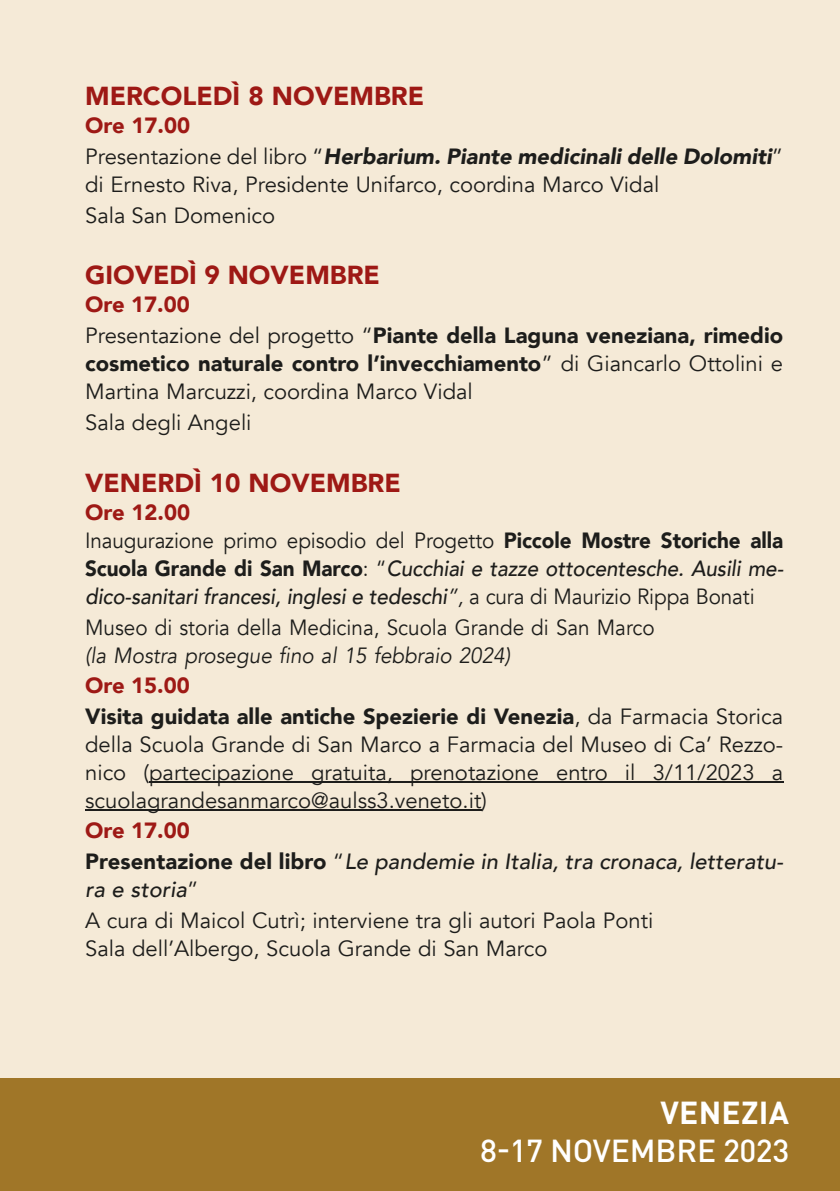
<style>
.page{position:relative;width:840px;height:1191px;background:#fff}
.page>*{position:absolute;margin:0;border:0;box-sizing:border-box;transform-origin:0 0}
.t1{font:500 31.4px "DIN Pro";letter-spacing:-.005em;color:#fff}
.t2{font:700 31.4px "DIN Pro";letter-spacing:.01em;color:#fff}
.t3{font:900 26px "Avenir";color:#9e1915}
.t4{font:22px/28px "Avenir";color:#1d1d1b}
.t5{font:italic 500 22px/28px "Avenir";letter-spacing:-.005em;color:#1d1d1b;scale:.94 1}
.t6{font:900 22px/30.8px "Avenir";color:#1d1d1b}
.t7{font:italic 900 22px/30.8px "Avenir";color:#1d1d1b}
.t8{font:italic 500 22px/30.6px "Avenir";letter-spacing:-.005em;color:#1d1d1b}
.t9{font:22px "Avenir";color:#1d1d1b;scale:.94 1}
.t10{font:italic 22px "Avenir";color:#1d1d1b;scale:.94 1}
.s1{font-style:normal;color:#9e1915}
.s2{font-weight:400;font-style:normal}
.s3{color:#9e1915}
.s4{font-weight:400}
.s5{font-weight:900}
.s6{font-weight:900;font-style:normal;color:#9e1915}
.s7{font-weight:900;font-style:normal}
.s8{font-weight:500;font-style:italic}
</style>
<div class="page">
<div style="left:0;top:0;width:839px;height:1191px;background:#f5ead7"></div>
<div style="left:0;top:1078px;width:839px;height:113px;background:#a07628"></div>
<p class="t3" style="left:85px;top:79px;width:340px">MERCOLEDÌ 8 NOVEMBRE</p>
<p class="t7" style="left:85px;top:110px;width:699px"><span class="s1">Ore 17.00<br></span><span class="s2">Presentazione del libro “</span>Herbarium. Piante medicinali delle Dolomiti<span class="s2">”</span></p>
<p class="t4" style="left:85px;top:169px;width:575px;line-height:30.8px">di Ernesto Riva, Presidente Unifarco, coordina Marco Vidal<br>Sala San Domenico</p>
<p class="t3" style="left:85px;top:258px;width:296px">GIOVEDÌ 9 NOVEMBRE</p>
<p class="t6" style="left:85px;top:290px;width:699px"><span class="s3">Ore 17.00<br></span><span class="s4">Presentazione del progetto “</span>Piante della Laguna veneziana, rimedio</p>
<p class="t4" style="left:85px;top:350px;width:699px"><span class="s5">cosmetico naturale contro l’invecchiamento</span>” di Giancarlo Ottolini e<br>Martina Marcuzzi, coordina Marco Vidal</p>
<p class="t4" style="left:85px;top:408px;width:168px">Sala degli Angeli</p>
<p class="t3" style="left:85px;top:466px;width:317px">VENERDÌ 10 NOVEMBRE</p>
<p class="t5" style="left:85px;top:498px;width:743px"><span class="s6">Ore 12.00<br></span><span class="s2">Inaugurazione primo episodio del Progetto</span> <span class="s7">Piccole Mostre Storiche alla Scuola Grande di San Marco</span><span class="s2">: “</span>Cucchiai e tazze ottocentesche. Ausili me&shy;dico-sanitari francesi, inglesi e tedeschi<span class="s4">”,</span> <span class="s2">a cura di Maurizio Rippa Bonati</span></p>
<p class="t9" style="left:85px;top:612px;width:607px">Museo di storia della Medicina, Scuola Grande di San Marco</p>
<p class="t10" style="left:85px;top:640px;width:453px">(la Mostra prosegue fino al 15 febbraio 2024)</p>
<p class="t6" style="left:85px;top:671px;width:699px"><span class="s3">Ore 15.00<br></span>Visita guidata alle antiche Spezierie di Venezia<span class="s4">, da Farmacia Storica</span></p>
<p class="t4" style="left:85px;top:730px;width:699px;text-align:justify">della Scuola Grande di San Marco a Farmacia del Museo di Ca’ Rezzo&shy;nico (partecipazione gratuita, prenotazione entro il 3/11/2023 a scuolagrandesanmarco@aulss3.veneto.it)</p>
<p class="t8" style="left:85px;top:815px;width:699px"><span class="s6">Ore 17.00<br></span><span class="s7">Presentazione del libro</span> <span class="s2">“</span>Le pandemie in Italia, tra cronaca, letteratu-</p>
<p class="t4" style="left:85px;top:874px;width:569px;line-height:30.6px"><span class="s8">ra e storia</span>”<br>A cura di Maicol Cutrì; interviene tra gli autori Paola Ponti</p>
<p class="t4" style="left:85px;top:934px;width:463px">Sala dell’Albergo, Scuola Grande di San Marco</p>
<h1 class="t2" style="left:660px;top:1100px;width:130px">VENEZIA</h1>
<h1 class="t1" style="left:480px;top:1137px;width:310px">8-17 NOVEMBRE 2023</h1>
</div>
